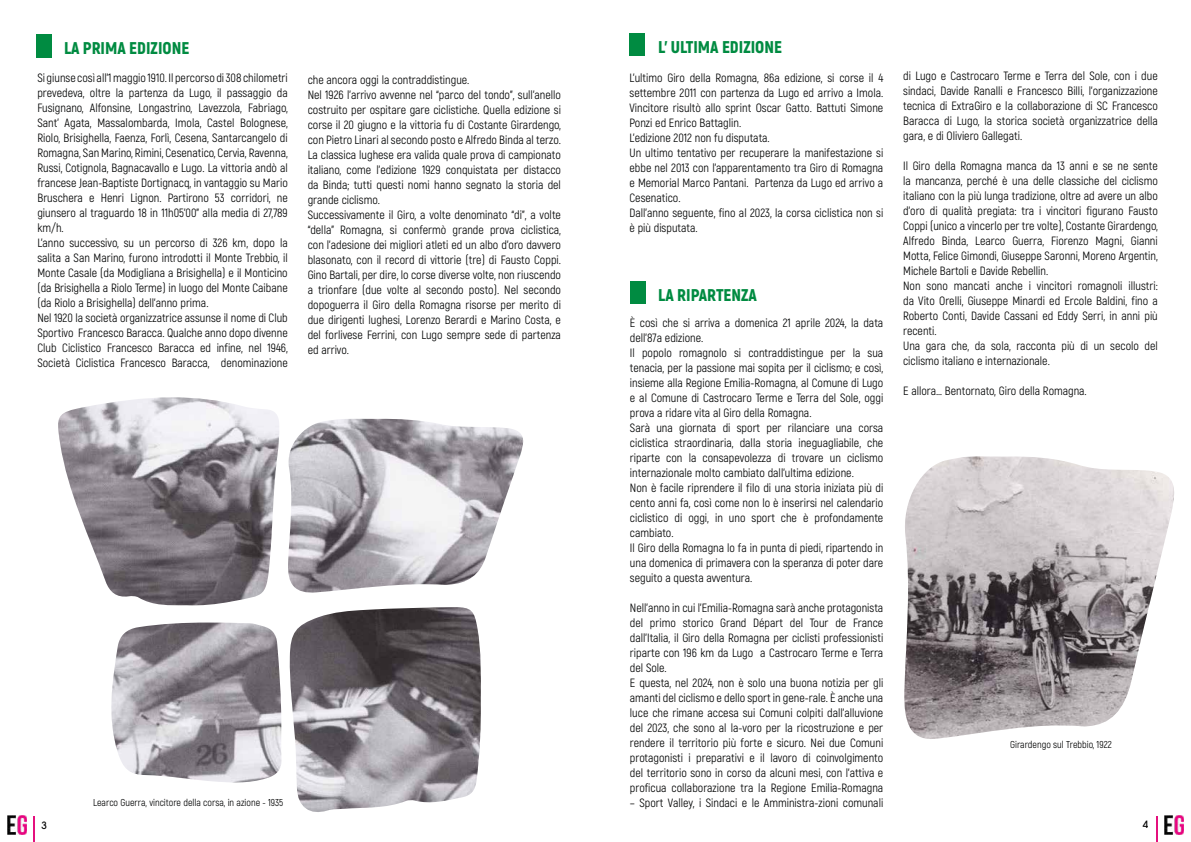
<style>
.page{position:relative;width:1191px;height:842px;background:#fff}
.page>*{position:absolute;margin:0;border:0;box-sizing:border-box;transform-origin:0 0}
.t1{font:900 17px "Akrobat";color:#008b41}
.t2{font:12px/15px "Akrobat";color:#010202}
.t3{font:10px "Akrobat";color:#010202}
.t4{font:500 10px "ITC Avant Garde Pro";color:#000}
</style>
<div class="page">
<img style="left:1164px;top:816px;width:19px;height:18px">
<img style="left:7px;top:816px;width:20px;height:18px">
<svg style="left:1156px;top:816px;width:1px;height:26px"></svg>
<hr style="left:33px;top:816px;width:2px;height:26px;background:#e4107d">
<div style="left:630px;top:281px;width:15px;height:23px;background:#008b41"></div>
<div style="left:629px;top:33px;width:16px;height:23px;background:#008b41"></div>
<div style="left:36px;top:34px;width:15px;height:24px;background:#008b41"></div>
<img style="left:58px;top:397px;width:221px;height:209px">
<img style="left:289px;top:607px;width:192px;height:205px">
<img style="left:288px;top:419px;width:236px;height:174px">
<img style="left:111px;top:622px;width:171px;height:161px">
<img style="left:904px;top:456px;width:270px;height:283px">
<h1 class="t1" style="left:64px;top:37px;width:127px">LA PRIMA EDIZIONE</h1>
<p class="t2" style="left:37px;top:70px;width:252px">Si giunse così all’1 maggio 1910. Il percorso di 308 chilometri prevedeva, oltre la partenza da Lugo, il passaggio da Fusignano, Alfonsine, Longastrino, Lavezzola, Fabriago, Sant’ Agata, Massalombarda, Imola, Castel Bolognese, Riolo, Brisighella, Faenza, Forlì, Cesena, Santarcangelo di Romagna, San Marino, Rimini, Cesenatico, Cervia, Ravenna, Russi, Cotignola, Bagnacavallo e Lugo. La vittoria andò al francese Jean-Baptiste Dortignacq, in vantaggio su Mario Bruschera e Henri Lignon. Partirono 53 corridori, ne giunsero al traguardo 18 in 11h05’00” alla media di 27,789 km/h.<br>L’anno successivo, su un percorso di 326 km, dopo la salita a San Marino, furono introdotti il Monte Trebbio, il Monte Casale (da Modigliana a Brisighella) e il Monticino (da Brisighella a Riolo Terme) in luogo del Monte Caibane (da Riolo a Brisighella) dell’anno prima.<br>Nel 1920 la società organizzatrice assunse il nome di Club Sportivo Francesco Baracca. Qualche anno dopo divenne Club Ciclistico Francesco Baracca ed infine, nel 1946, Società Ciclistica Francesco Baracca, denominazione</p>
<p class="t2" style="left:308px;top:72px;width:255px">che ancora oggi la contraddistingue.<br>Nel 1926 l’arrivo avvenne nel “parco del tondo”, sull’anello costruito per ospitare gare ciclistiche. Quella edizione si corse il 20 giugno e la vittoria fu di Costante Girardengo, con Pietro Linari al secondo posto e Alfredo Binda al terzo.<br>La classica lughese era valida quale prova di campionato italiano, come l’edizione 1929 conquistata per distacco da Binda; tutti questi nomi hanno segnato la storia del grande ciclismo.<br>Successivamente il Giro, a volte denominato “di”, a volte “della” Romagna, si confermò grande prova ciclistica, con l’adesione dei migliori atleti ed un albo d’oro davvero blasonato, con il record di vittorie (tre) di Fausto Coppi.<br>Gino Bartali, per dire, lo corse diverse volte, non riuscendo a trionfare (due volte al secondo posto). Nel secondo dopoguerra il Giro della Romagna risorse per merito di due dirigenti lughesi, Lorenzo Berardi e Marino Costa, e del forlivese Ferrini, con Lugo sempre sede di partenza ed arrivo.</p>
<p class="t3" style="left:93px;top:796px;width:192px">Learco Guerra, vincitore della corsa, in azione - 1935</p>
<h1 class="t1" style="left:658px;top:36px;width:125px">L’ ULTIMA EDIZIONE</h1>
<p class="t2" style="left:629px;top:70px;width:255px">L’ultimo Giro della Romagna, 86a edizione, si corse il 4 settembre 2011 con partenza da Lugo ed arrivo a Imola.<br>Vincitore risultò allo sprint Oscar Gatto. Battuti Simone Ponzi ed Enrico Battaglin.<br>L’edizione 2012 non fu disputata.<br>Un ultimo tentativo per recuperare la manifestazione si ebbe nel 2013 con l’apparentamento tra Giro di Romagna e Memorial Marco Pantani. Partenza da Lugo ed arrivo a Cesenatico.<br>Dall’anno seguente, fino al 2023, la corsa ciclistica non si è più disputata.</p>
<h1 class="t1" style="left:658px;top:284px;width:100px">LA RIPARTENZA</h1>
<p class="t2" style="left:630px;top:315px;width:255px">È così che si arriva a domenica 21 aprile 2024, la data dell’87a edizione.<br>Il popolo romagnolo si contraddistingue per la sua tenacia, per la passione mai sopita per il ciclismo; e così, insieme alla Regione Emilia-Romagna, al Comune di Lugo e al Comune di Castrocaro Terme e Terra del Sole, oggi prova a ridare vita al Giro della Romagna.<br>Sarà una giornata di sport per rilanciare una corsa ciclistica straordinaria, dalla storia ineguagliabile, che riparte con la consapevolezza di trovare un ciclismo internazionale molto cambiato dall’ultima edizione.<br>Non è facile riprendere il filo di una storia iniziata più di cento anni fa, così come non lo è inserirsi nel calendario ciclistico di oggi, in uno sport che è profondamente cambiato.<br>Il Giro della Romagna lo fa in punta di piedi, ripartendo in una domenica di primavera con la speranza di poter dare seguito a questa avventura.</p>
<p class="t2" style="left:630px;top:600px;width:255px">Nell’anno in cui l’Emilia-Romagna sarà anche protagonista del primo storico Grand Départ del Tour de France dall’Italia, il Giro della Romagna per ciclisti professionisti riparte con 196 km da Lugo a Castrocaro Terme e Terra del Sole.<br>E questa, nel 2024, non è solo una buona notizia per gli amanti del ciclismo e dello sport in gene-rale. È anche una luce che rimane accesa sui Comuni colpiti dall’alluvione del 2023, che sono al la-voro per la ricostruzione e per rendere il territorio più forte e sicuro. Nei due Comuni protagonisti i preparativi e il lavoro di coinvolgimento del territorio sono in corso da alcuni mesi, con l’attiva e proficua collaborazione tra la Regione Emilia-Romagna</p>
<p class="t2" style="left:630px;top:795px;width:255px">– Sport Valley, i Sindaci e le Amministra-zioni comunali</p>
<p class="t2" style="left:903px;top:69px;width:256px;text-align:justify">di Lugo e Castrocaro Terme e Terra del Sole, con i due sindaci, Davide Ranalli e Francesco Billi, l’organizzazione tecnica di ExtraGiro e la collaborazione di SC Francesco Baracca di Lugo, la storica società organizzatrice della gara, e di Oliviero Gallegati.</p>
<p class="t2" style="left:903px;top:159px;width:256px">Il Giro della Romagna manca da 13 anni e se ne sente la mancanza, perché è una delle classiche del ciclismo italiano con la più lunga tradizione, oltre ad avere un albo d’oro di qualità pregiata: tra i vincitori figurano Fausto Coppi (unico a vincerlo per tre volte), Costante Girardengo, Alfredo Binda, Learco Guerra, Fiorenzo Magni, Gianni Motta, Felice Gimondi, Giuseppe Saronni, Moreno Argentin, Michele Bartoli e Davide Rebellin.<br>Non sono mancati anche i vincitori romagnoli illustri: da Vito Orelli, Giuseppe Minardi ed Ercole Baldini, fino a Roberto Conti, Davide Cassani ed Eddy Serri, in anni più recenti.<br>Una gara che, da sola, racconta più di un secolo del ciclismo italiano e internazionale.</p>
<p class="t2" style="left:903px;top:384px;width:185px">E allora… Bentornato, Giro della Romagna.</p>
<p class="t3" style="left:1010px;top:738px;width:103px">Girardengo sul Trebbio, 1922</p>
<p class="t4" style="left:41px;top:819px;width:7px">3</p>
<p class="t4" style="left:1142px;top:818px;width:7px">4</p>
</div>
